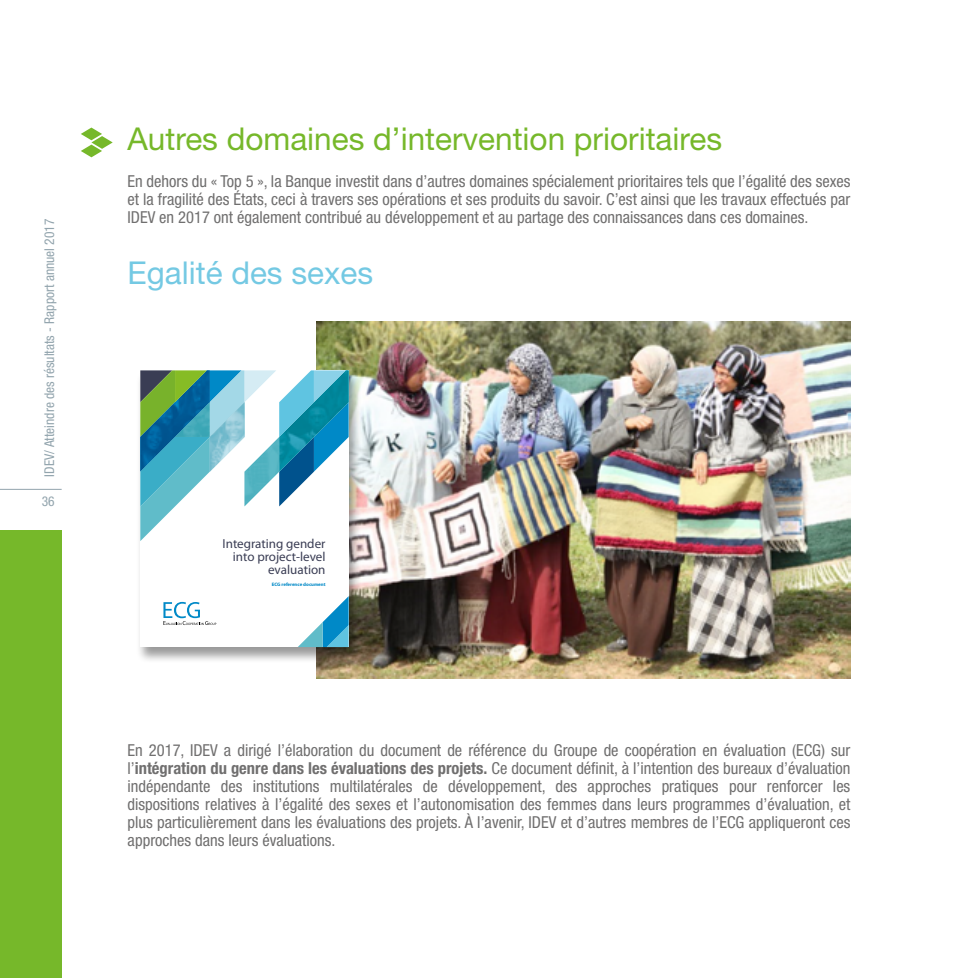
<style>
.page{position:relative;width:978px;height:978px;background:#fff}
.page>*{position:absolute;margin:0;border:0;box-sizing:border-box;transform-origin:0 0}
.t1{font:31.5px "Helvetica Neue LT Std";color:#76b82a}
.t2{font:31.5px "Helvetica Neue LT Std";color:#74c9e3}
.t3{font:condensed 16.5px/18px "Helvetica Neue LT Std";color:#706f6f;text-align:justify}
.t4{font:condensed 13.5px "Helvetica Neue LT Std";color:#92a4ad}
.t5{font:13.05px/13px "Myriad Pro";color:#3a3d54;text-align:right}
.t6{font:700 4.95px "Myriad Pro";color:#0089c7}
.s1{font-weight:700}
</style>
<div class="page">
<hr style="left:0;top:489px;width:62px;height:1px;background:#92a4ad">
<svg style="left:81px;top:128px;width:32px;height:29px"></svg>
<img style="left:316px;top:321px;width:534px;height:357px">
<div style="left:0;top:530px;width:62px;height:448px;background:#76b82a"></div>
<div style="left:137px;top:371px;width:225px;height:292px;background:#000;opacity:.4"></div>
<div style="left:140px;top:370px;width:209px;height:277px;background:#fff"></div>
<svg style="left:298px;top:596px;width:51px;height:51px"></svg>
<svg style="left:140px;top:370px;width:209px;height:171px"></svg>
<svg style="left:163px;top:602px;width:53px;height:23px"></svg>
<p class="t4" style="left:42px;top:477px;width:259px;rotate:-90deg">IDEV/ Atteindre des résultats - Rapport annuel 2017</p>
<p class="t4" style="left:42px;top:494px;width:14px">36</p>
<h1 class="t1" style="left:128px;top:120px;width:596px">Autres domaines d’intervention prioritaires</h1>
<p class="t3" style="left:128px;top:172px;width:724px">En dehors du « Top 5 », la Banque investit dans d’autres domaines spécialement prioritaires tels que l’égalité des sexes et la fragilité des États, ceci à travers ses opérations et ses produits du savoir. C’est ainsi que les travaux effectués par IDEV en 2017 ont également contribué au développement et au partage des connaissances dans ces domaines.</p>
<h1 class="t2" style="left:128px;top:254px;width:247px">Egalité des sexes</h1>
<p class="t5" style="left:223px;top:537px;width:104px">Integrating gender into project-level evaluation</p>
<p class="t6" style="left:272px;top:581px;width:55px">ECG reference document</p>
<p class="t3" style="left:128px;top:741px;width:724px">En 2017, IDEV a dirigé l’élaboration du document de référence du Groupe de coopération en évaluation (ECG) sur l’<span class="s1">intégration du genre dans les évaluations des projets.</span> Ce document définit, à l’intention des bureaux d’évaluation indépendante des institutions multilatérales de développement, des approches pratiques pour renforcer les dispositions relatives à l’égalité des sexes et l’autonomisation des femmes dans leurs programmes d’évaluation, et plus particulièrement dans les évaluations des projets. À l’avenir, IDEV et d’autres membres de l’ECG appliqueront ces approches dans leurs évaluations.</p>
</div>
